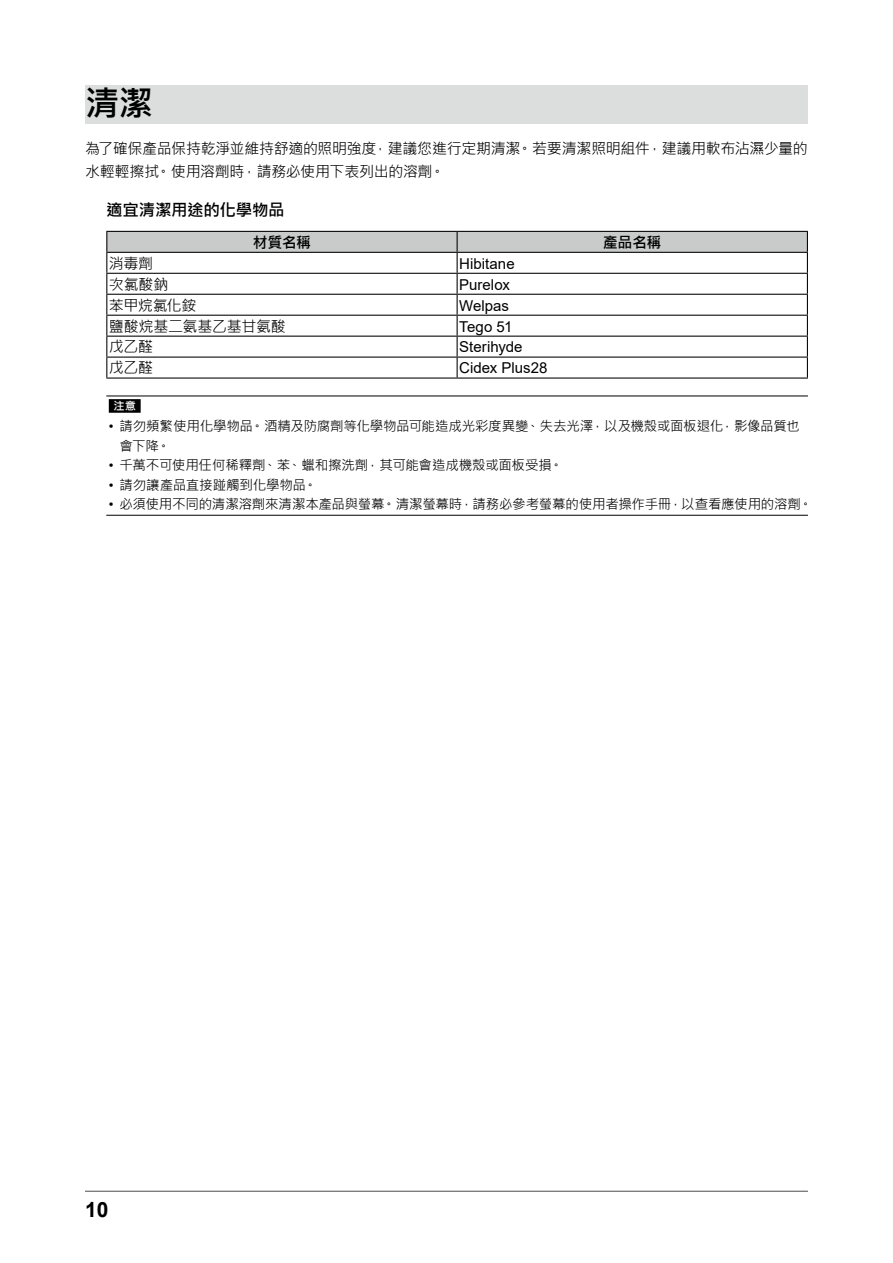
<style>
.page{position:relative;width:893px;height:1263px;background:#fff}
.page>*{position:absolute;margin:0;border:0;box-sizing:border-box;transform-origin:0 0}
.t1{font:700 34.5px "Microsoft Jheng Hei";color:#000}
.t2{font:700 21px "Arial";color:#000}
.t3{font:700 16.5px "Microsoft Jheng Hei";letter-spacing:-.015em;color:#000}
.t4{font:15px/22.5px "Microsoft Jheng Hei";letter-spacing:-.025em;color:#000}
.t5{font:15px "Arial";color:#000}
.t6{font:700 15px "Microsoft Jheng Hei";letter-spacing:-.035em;color:#000}
.t7{font:13.5px/19.5px "Microsoft Jheng Hei";letter-spacing:-.015em;color:#000}
.t8{font:700 11.25px "Microsoft Jheng Hei";color:#fff}
.s1{font-family:"Arial"}
</style>
<div class="page">
<div style="left:85px;top:85px;width:723px;height:39px;background:#dcdddd"></div>
<svg style="left:106px;top:231px;width:702px;height:146px"></svg>
<hr style="left:106px;top:377px;width:351px;height:2px;background:#000">
<hr style="left:457px;top:377px;width:351px;height:2px;background:#000">
<hr style="left:106px;top:396px;width:702px;height:1px;background:#000">
<hr style="left:106px;top:515px;width:702px;height:1px;background:#000">
<div style="left:109px;top:399px;width:32px;height:14px;background:#000"></div>
<hr style="left:85px;top:1191px;width:723px;height:1px;background:#595757">
<h1 class="t1" style="left:85px;top:81px;width:70px">清潔</h1>
<p class="t4" style="left:85px;top:138px;width:724px">為了確保產品保持乾淨並維持舒適的照明強度，建議您進行定期清潔。若要清潔照明組件，建議用軟布沾濕少量的水輕輕擦拭。使用溶劑時，請務必使用下表列出的溶劑。</p>
<p class="t3" style="left:106px;top:200px;width:180px">適宜清潔用途的化學物品</p>
<p class="t6" style="left:253px;top:233px;width:60px">材質名稱</p>
<p class="t6" style="left:603px;top:233px;width:60px">產品名稱</p>
<p class="t4" style="left:109px;top:252px;width:46px">消毒劑</p>
<p class="t5" style="left:459px;top:253px;width:57px">Hibitane</p>
<p class="t4" style="left:109px;top:273px;width:61px">次氯酸鈉</p>
<p class="t5" style="left:459px;top:274px;width:52px">Purelox</p>
<p class="t4" style="left:109px;top:294px;width:89px">苯甲烷氯化銨</p>
<p class="t5" style="left:459px;top:295px;width:51px">Welpas</p>
<p class="t4" style="left:109px;top:315px;width:178px">鹽酸烷基二氨基乙基甘氨酸</p>
<p class="t5" style="left:459px;top:316px;width:55px">Tego 51</p>
<p class="t4" style="left:109px;top:336px;width:46px">戊乙醛</p>
<p class="t5" style="left:459px;top:337px;width:65px">Sterihyde</p>
<p class="t4" style="left:109px;top:357px;width:46px">戊乙醛</p>
<p class="t5" style="left:459px;top:358px;width:90px">Cidex Plus28</p>
<p class="t8" style="left:113px;top:399px;width:24px">注意</p>
<p class="t7" style="left:119px;top:417px;width:682px;text-indent:-11px"><span class="s1">•</span> 請勿頻繁使用化學物品。酒精及防腐劑等化學物品可能造成光彩度異變、失去光澤，以及機殼或面板退化，影像品質也會下降。</p>
<p class="t7" style="left:109px;top:456px;width:456px"><span class="s1">•</span> 千萬不可使用任何稀釋劑、苯、蠟和擦洗劑，其可能會造成機殼或面板受損。</p>
<p class="t7" style="left:109px;top:475px;width:210px"><span class="s1">•</span> 請勿讓產品直接踫觸到化學物品。</p>
<p class="t7" style="left:109px;top:495px;width:705px"><span class="s1">•</span> 必須使用不同的清潔溶劑來清潔本產品與螢幕。清潔螢幕時，請務必參考螢幕的使用者操作手冊，以查看應使用的溶劑。</p>
<h2 class="t2" style="left:85px;top:1195px;width:25px">10</h2>
</div>
